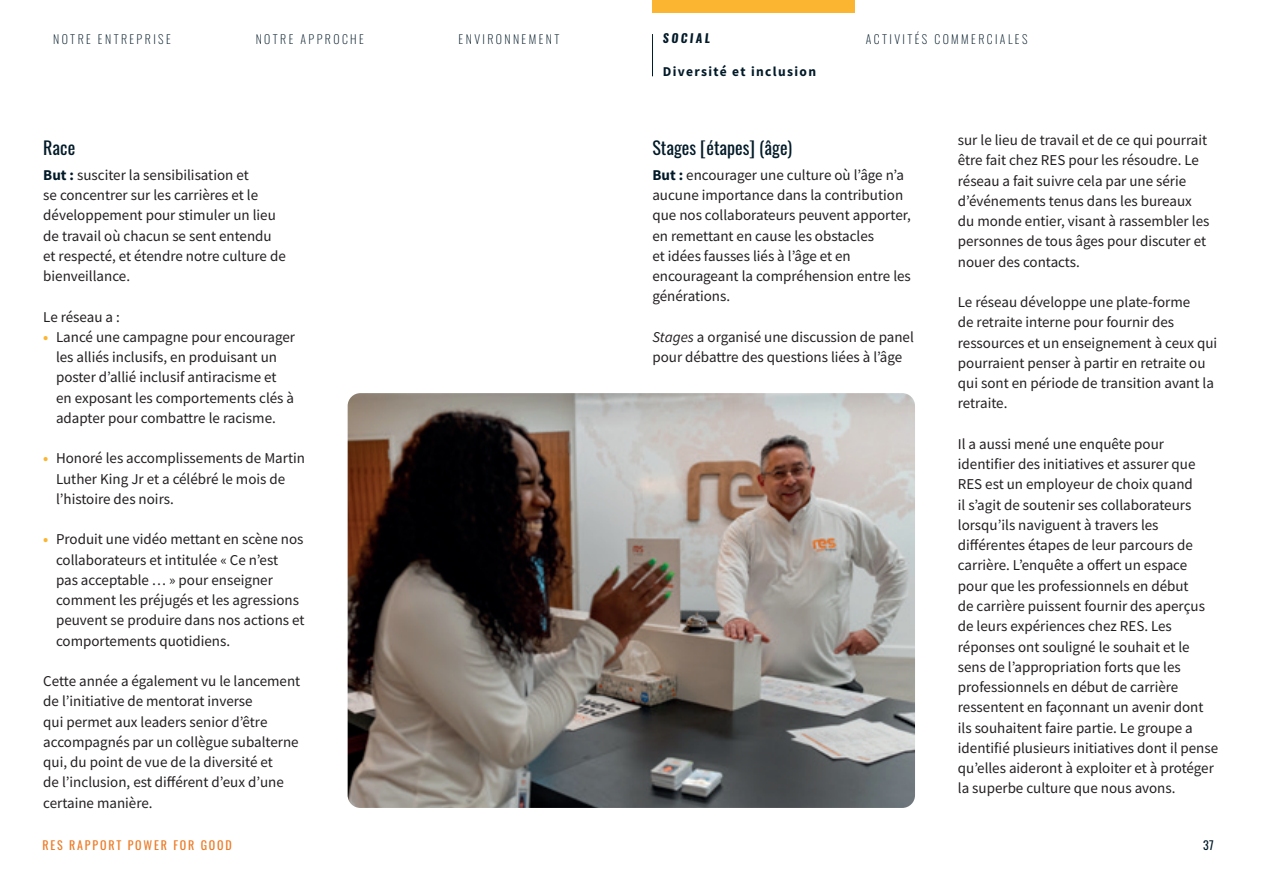
<style>
.page{position:relative;width:1263px;height:893px;background:#fff}
.page>*{position:absolute;margin:0;border:0;box-sizing:border-box;transform-origin:0 0}
.t1{font:18px "Oswald";color:#021a28}
.t2{font:15px/20.2px "Source Sans Pro";color:#231f20}
.t3{font:700 13.5px "Source Sans Pro";letter-spacing:.1em;color:#021a28}
.t4{font:200 12px "Oswald";letter-spacing:.2em;color:#021a28}
.t5{font:12px "Oswald";letter-spacing:.15em;color:#ec7b27}
.t6{font:italic 700 12px "Oswald";letter-spacing:.2em;color:#021a28}
.t7{font:12px "Oswald";color:#021a28}
.s1{font-weight:700;color:#021a28}
.s2{font-weight:700;color:#fcb530}
.s3{font-style:italic}
</style>
<div class="page">
<div style="left:652px;top:0;width:203px;height:13px;background:#fcb530"></div>
<svg style="left:652px;top:35px;width:1px;height:42px"></svg>
<img style="left:348px;top:393px;width:567px;height:415px">
<p class="t4" style="left:53px;top:29px;width:119px">NOTRE ENTREPRISE</p>
<p class="t4" style="left:256px;top:29px;width:110px">NOTRE APPROCHE</p>
<p class="t4" style="left:459px;top:29px;width:102px">ENVIRONNEMENT</p>
<p class="t6" style="left:663px;top:30px;width:49px">SOCIAL</p>
<p class="t4" style="left:866px;top:29px;width:163px">ACTIVITÉS COMMERCIALES</p>
<p class="t1" style="left:43px;top:132px;width:33px">Race</p>
<p class="t2" style="left:43px;top:165px;width:244px"><span class="s1">But :</span> susciter la sensibilisation et<br>se concentrer sur les carrières et le développement pour stimuler un lieu de travail où chacun se sent entendu et respecté, et étendre notre culture de bienveillance.</p>
<p class="t2" style="left:43px;top:306px;width:78px">Le réseau a :</p>
<p class="t2" style="left:56px;top:327px;width:241px;text-indent:-13px"><span class="s2">•</span> Lancé une campagne pour encourager les alliés inclusifs, en produisant un poster d’allié inclusif antiracisme et en exposant les comportements clés à adapter pour combattre le racisme.</p>
<p class="t2" style="left:56px;top:448px;width:250px;text-indent:-13px"><span class="s2">•</span> Honoré les accomplissements de Martin<br>Luther King Jr et a célébré le mois de l’histoire des noirs.</p>
<p class="t2" style="left:56px;top:529px;width:250px;text-indent:-13px"><span class="s2">•</span> Produit une vidéo mettant en scène nos collaborateurs et intitulée « Ce n’est<br>pas acceptable … » pour enseigner comment les préjugés et les agressions peuvent se produire dans nos actions et comportements quotidiens.</p>
<p class="t2" style="left:43px;top:671px;width:259px">Cette année a également vu le lancement de l’initiative de mentorat inverse<br>qui permet aux leaders senior d’être accompagnés par un collègue subalterne qui, du point de vue de la diversité et<br>de l’inclusion, est différent d’eux d’une certaine manière.</p>
<p class="t3" style="left:663px;top:63px;width:155px">Diversité et inclusion</p>
<p class="t1" style="left:652px;top:132px;width:141px">Stages [étapes] (âge)</p>
<p class="t2" style="left:652px;top:165px;width:260px"><span class="s1">But :</span> encourager une culture où l’âge n’a aucune importance dans la contribution que nos collaborateurs peuvent apporter, en remettant en cause les obstacles<br>et idées fausses liés à l’âge et en encourageant la compréhension entre les générations.</p>
<p class="t2" style="left:652px;top:327px;width:263px"><span class="s3">Stages</span> a organisé une discussion de panel pour débattre des questions liées à l’âge</p>
<p class="t2" style="left:958px;top:130px;width:253px">sur le lieu de travail et de ce qui pourrait être fait chez RES pour les résoudre. Le réseau a fait suivre cela par une série d’événements tenus dans les bureaux du monde entier, visant à rassembler les personnes de tous âges pour discuter et nouer des contacts.</p>
<p class="t2" style="left:958px;top:292px;width:261px">Le réseau développe une plate-forme<br>de retraite interne pour fournir des ressources et un enseignement à ceux qui pourraient penser à partir en retraite ou qui sont en période de transition avant la retraite.</p>
<p class="t2" style="left:958px;top:434px;width:262px">Il a aussi mené une enquête pour identifier des initiatives et assurer que RES est un employeur de choix quand<br>il s’agit de soutenir ses collaborateurs lorsqu’ils naviguent à travers les différentes étapes de leur parcours de carrière. L’enquête a offert un espace pour que les professionnels en début<br>de carrière puissent fournir des aperçus de leurs expériences chez RES. Les réponses ont souligné le souhait et le sens de l’appropriation forts que les professionnels en début de carrière ressentent en façonnant un avenir dont ils souhaitent faire partie. Le groupe a identifié plusieurs initiatives dont il pense qu’elles aideront à exploiter et à protéger la superbe culture que nous avons.</p>
<p class="t5" style="left:43px;top:835px;width:191px">RES RAPPORT POWER FOR GOOD</p>
<p class="t7" style="left:1203px;top:835px;width:12px">37</p>
</div>
